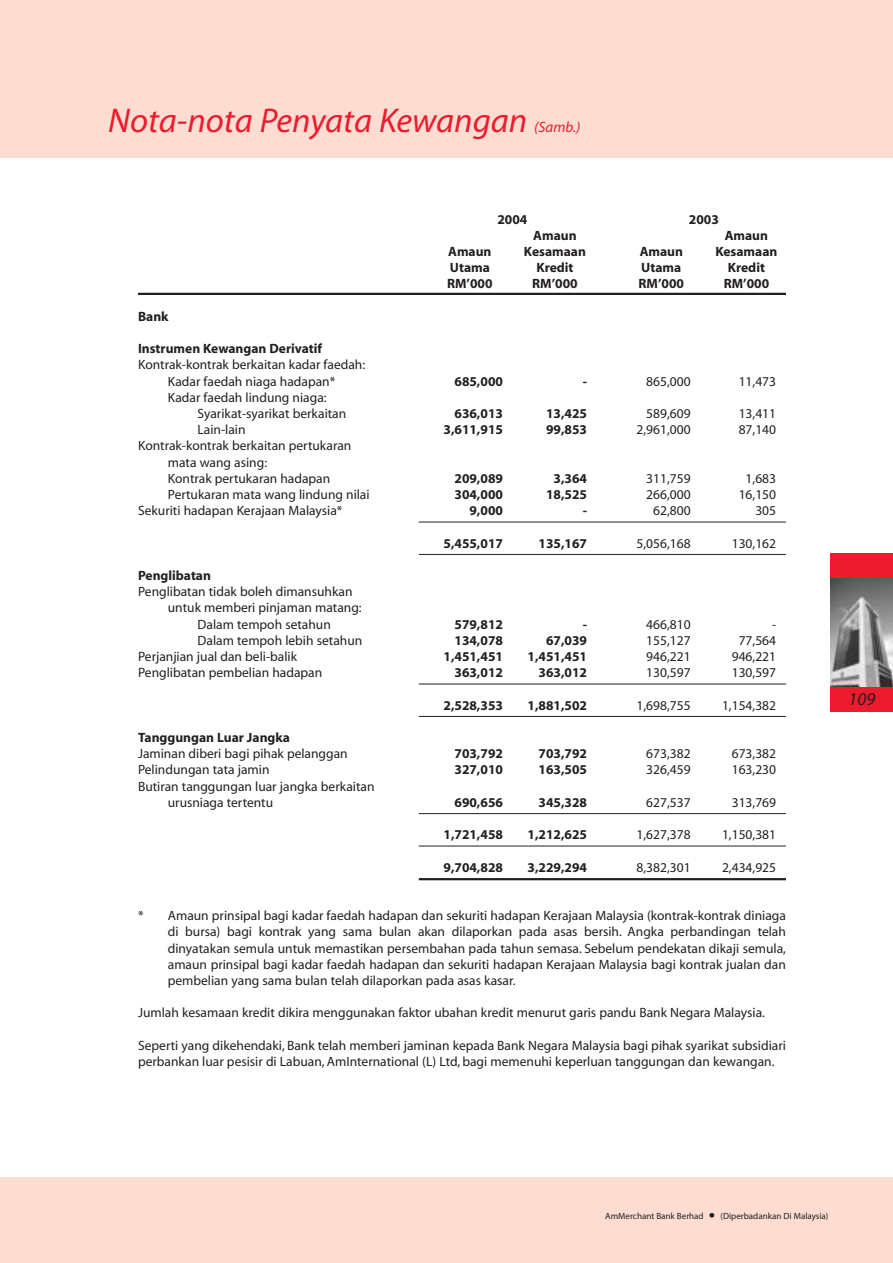
<style>
.page{position:relative;width:893px;height:1263px;background:#fff}
.page>*{position:absolute;margin:0;border:0;box-sizing:border-box;transform-origin:0 0}
.t1{font:italic 34.5px "Myriad";color:#ed1b2d}
.t2{font:italic 18px "Myriad";color:#231f20}
.t3{font:italic 15px "Myriad";color:#ed1b2d}
.t4{font:13.5px/16.2px "Myriad";color:#231f20}
.t5{font:700 13.5px "Myriad";color:#231f20}
.t6{font:9px "Myriad";color:#231f20}
.s1{font-size:22.5px}
</style>
<div class="page">
<div style="left:0;top:0;width:892px;height:157px;background:#fdddd1"></div>
<div style="left:0;top:1178px;width:892px;height:85px;background:#fdddd1"></div>
<hr style="left:138px;top:293px;width:648px;height:2px;background:#231f20">
<hr style="left:419px;top:522px;width:367px;height:1px;background:#231f20">
<hr style="left:419px;top:554px;width:367px;height:1px;background:#231f20">
<hr style="left:419px;top:684px;width:367px;height:1px;background:#231f20">
<hr style="left:419px;top:716px;width:367px;height:1px;background:#231f20">
<hr style="left:419px;top:813px;width:367px;height:1px;background:#231f20">
<hr style="left:419px;top:846px;width:367px;height:1px;background:#231f20">
<hr style="left:419px;top:878px;width:367px;height:2px;background:#231f20">
<div style="left:830px;top:553px;width:62px;height:25px;background:#ed1b2d"></div>
<div style="left:830px;top:687px;width:62px;height:25px;background:#ed1b2d"></div>
<img style="left:830px;top:578px;width:62px;height:109px">
<h1 class="t1" style="left:108px;top:108px;width:420px">Nota-nota Penyata Kewangan</h1>
<p class="t3" style="left:534px;top:122px;width:48px">(Samb.)</p>
<p class="t5" style="left:497px;top:214px;width:31px">2004</p>
<p class="t5" style="left:689px;top:214px;width:31px">2003</p>
<p class="t5" style="left:533px;top:230px;width:45px">Amaun</p>
<p class="t5" style="left:724px;top:230px;width:45px">Amaun</p>
<p class="t5" style="left:138px;top:311px;width:32px">Bank</p>
<p class="t5" style="left:138px;top:344px;width:185px">Instrumen Kewangan Derivatif</p>
<p class="t4" style="left:138px;top:358px;width:229px;text-align:center">Kontrak-kontrak berkaitan kadar faedah:<br>Kadar faedah niaga hadapan*</p>
<p class="t4" style="left:198px;top:390px;width:150px;text-indent:-30px">Kadar faedah lindung niaga:<br>Syarikat-syarikat berkaitan</p>
<p class="t5" style="left:448px;top:246px;width:45px">Amaun</p>
<p class="t5" style="left:524px;top:246px;width:63px">Kesamaan</p>
<p class="t5" style="left:639px;top:246px;width:45px">Amaun</p>
<p class="t5" style="left:715px;top:246px;width:63px">Kesamaan</p>
<p class="t5" style="left:450px;top:263px;width:42px">Utama</p>
<p class="t5" style="left:536px;top:263px;width:39px">Kredit</p>
<p class="t5" style="left:641px;top:263px;width:42px">Utama</p>
<p class="t5" style="left:727px;top:263px;width:39px">Kredit</p>
<p class="t5" style="left:447px;top:279px;width:47px">RM’000</p>
<p class="t5" style="left:532px;top:279px;width:47px">RM’000</p>
<p class="t5" style="left:638px;top:279px;width:47px">RM’000</p>
<p class="t5" style="left:723px;top:279px;width:47px">RM’000</p>
<p class="t5" style="left:454px;top:376px;width:50px">685,000</p>
<p class="t5" style="left:582px;top:376px;width:6px">-</p>
<p class="t4" style="left:646px;top:374px;width:46px">865,000</p>
<p class="t4" style="left:738px;top:374px;width:39px">11,473</p>
<p class="t5" style="left:454px;top:408px;width:50px">636,013</p>
<p class="t5" style="left:546px;top:408px;width:42px">13,425</p>
<p class="t4" style="left:646px;top:407px;width:46px">589,609</p>
<p class="t4" style="left:738px;top:407px;width:39px">13,411</p>
<p class="t4" style="left:198px;top:423px;width:49px">Lain-lain</p>
<p class="t5" style="left:443px;top:425px;width:61px">3,611,915</p>
<p class="t5" style="left:546px;top:425px;width:42px">99,853</p>
<p class="t4" style="left:636px;top:423px;width:56px">2,961,000</p>
<p class="t4" style="left:738px;top:423px;width:39px">87,140</p>
<p class="t4" style="left:168px;top:439px;width:185px;text-indent:-30px">Kontrak-kontrak berkaitan pertukaran mata wang asing:<br>Kontrak pertukaran hadapan</p>
<p class="t5" style="left:454px;top:473px;width:50px">209,089</p>
<p class="t5" style="left:553px;top:473px;width:35px">3,364</p>
<p class="t4" style="left:646px;top:471px;width:46px">311,759</p>
<p class="t4" style="left:745px;top:471px;width:32px">1,683</p>
<p class="t4" style="left:168px;top:488px;width:203px">Pertukaran mata wang lindung nilai</p>
<p class="t5" style="left:454px;top:489px;width:50px">304,000</p>
<p class="t5" style="left:546px;top:489px;width:42px">18,525</p>
<p class="t4" style="left:646px;top:488px;width:46px">266,000</p>
<p class="t4" style="left:738px;top:488px;width:39px">16,150</p>
<p class="t4" style="left:138px;top:504px;width:206px">Sekuriti hadapan Kerajaan Malaysia*</p>
<p class="t5" style="left:469px;top:506px;width:35px">9,000</p>
<p class="t5" style="left:582px;top:506px;width:6px">-</p>
<p class="t4" style="left:653px;top:504px;width:39px">62,800</p>
<p class="t4" style="left:755px;top:504px;width:22px">305</p>
<p class="t5" style="left:443px;top:538px;width:61px">5,455,017</p>
<p class="t5" style="left:538px;top:538px;width:50px">135,167</p>
<p class="t4" style="left:636px;top:536px;width:56px">5,056,168</p>
<p class="t4" style="left:731px;top:536px;width:46px">130,162</p>
<p class="t5" style="left:138px;top:570px;width:74px">Penglibatan</p>
<p class="t4" style="left:138px;top:585px;width:216px">Penglibatan tidak boleh dimansuhkan</p>
<p class="t4" style="left:168px;top:601px;width:195px">untuk memberi pinjaman matang:</p>
<p class="t4" style="left:198px;top:617px;width:135px">Dalam tempoh setahun</p>
<p class="t5" style="left:454px;top:619px;width:50px">579,812</p>
<p class="t5" style="left:582px;top:619px;width:6px">-</p>
<p class="t4" style="left:646px;top:617px;width:46px">466,810</p>
<p class="t4" style="left:772px;top:617px;width:6px">-</p>
<p class="t4" style="left:198px;top:633px;width:166px">Dalam tempoh lebih setahun</p>
<p class="t5" style="left:454px;top:635px;width:50px">134,078</p>
<p class="t5" style="left:546px;top:635px;width:42px">67,039</p>
<p class="t4" style="left:646px;top:633px;width:46px">155,127</p>
<p class="t4" style="left:738px;top:633px;width:39px">77,564</p>
<p class="t4" style="left:138px;top:650px;width:160px">Perjanjian jual dan beli-balik</p>
<p class="t5" style="left:443px;top:651px;width:61px">1,451,451</p>
<p class="t5" style="left:527px;top:651px;width:61px">1,451,451</p>
<p class="t4" style="left:646px;top:650px;width:46px">946,221</p>
<p class="t4" style="left:731px;top:650px;width:46px">946,221</p>
<p class="t4" style="left:138px;top:666px;width:186px">Penglibatan pembelian hadapan</p>
<p class="t5" style="left:454px;top:668px;width:50px">363,012</p>
<p class="t5" style="left:538px;top:668px;width:50px">363,012</p>
<p class="t4" style="left:646px;top:666px;width:46px">130,597</p>
<p class="t4" style="left:731px;top:666px;width:46px">130,597</p>
<p class="t5" style="left:443px;top:700px;width:61px">2,528,353</p>
<p class="t5" style="left:527px;top:700px;width:61px">1,881,502</p>
<p class="t4" style="left:636px;top:698px;width:56px">1,698,755</p>
<p class="t4" style="left:722px;top:698px;width:56px">1,154,382</p>
<p class="t5" style="left:138px;top:732px;width:153px">Tanggungan Luar Jangka</p>
<p class="t4" style="left:138px;top:747px;width:211px">Jaminan diberi bagi pihak pelanggan</p>
<p class="t5" style="left:454px;top:749px;width:50px">703,792</p>
<p class="t5" style="left:538px;top:749px;width:50px">703,792</p>
<p class="t4" style="left:646px;top:747px;width:46px">673,382</p>
<p class="t4" style="left:731px;top:747px;width:46px">673,382</p>
<p class="t4" style="left:138px;top:763px;width:133px">Pelindungan tata jamin</p>
<p class="t5" style="left:454px;top:765px;width:50px">327,010</p>
<p class="t5" style="left:538px;top:765px;width:50px">163,505</p>
<p class="t4" style="left:646px;top:763px;width:46px">326,459</p>
<p class="t4" style="left:731px;top:763px;width:46px">163,230</p>
<p class="t4" style="left:168px;top:779px;width:208px;text-indent:-30px">Butiran tanggungan luar jangka berkaitan urusniaga tertentu</p>
<p class="t5" style="left:454px;top:797px;width:50px">690,656</p>
<p class="t5" style="left:538px;top:797px;width:50px">345,328</p>
<p class="t4" style="left:646px;top:795px;width:46px">627,537</p>
<p class="t4" style="left:731px;top:795px;width:46px">313,769</p>
<p class="t5" style="left:443px;top:830px;width:61px">1,721,458</p>
<p class="t5" style="left:527px;top:830px;width:61px">1,212,625</p>
<p class="t4" style="left:636px;top:828px;width:56px">1,627,378</p>
<p class="t4" style="left:722px;top:828px;width:56px">1,150,381</p>
<p class="t5" style="left:443px;top:862px;width:61px">9,704,828</p>
<p class="t5" style="left:527px;top:862px;width:61px">3,229,294</p>
<p class="t4" style="left:636px;top:860px;width:56px">8,382,301</p>
<p class="t4" style="left:722px;top:860px;width:56px">2,434,925</p>
<p class="t4" style="left:168px;top:909px;width:619px;text-align:justify;text-indent:-30px">* Amaun prinsipal bagi kadar faedah hadapan dan sekuriti hadapan Kerajaan Malaysia (kontrak-kontrak diniaga di bursa) bagi kontrak yang sama bulan akan dilaporkan pada asas bersih. Angka perbandingan telah dinyatakan semula untuk memastikan persembahan pada tahun semasa. Sebelum pendekatan dikaji semula, amaun prinsipal bagi kadar faedah hadapan dan sekuriti hadapan Kerajaan Malaysia bagi kontrak jualan dan pembelian yang sama bulan telah dilaporkan pada asas kasar.</p>
<p class="t4" style="left:138px;top:1006px;width:628px">Jumlah kesamaan kredit dikira menggunakan faktor ubahan kredit menurut garis pandu Bank Negara Malaysia.</p>
<p class="t4" style="left:138px;top:1038px;width:649px">Seperti yang dikehendaki, Bank telah memberi jaminan kepada Bank Negara Malaysia bagi pihak syarikat subsidiari perbankan luar pesisir di Labuan, AmInternational (L) Ltd, bagi memenuhi keperluan tanggungan dan kewangan.</p>
<h2 class="t2" style="left:848px;top:692px;width:28px">109</h2>
<p class="t6" style="left:605px;top:1212px;width:100px">AmMerchant Bank Berhad</p>
<p class="t6" style="left:709px;top:1212px;width:121px"><span class="s1">•</span> (Diperbadankan Di Malaysia)</p>
</div>
